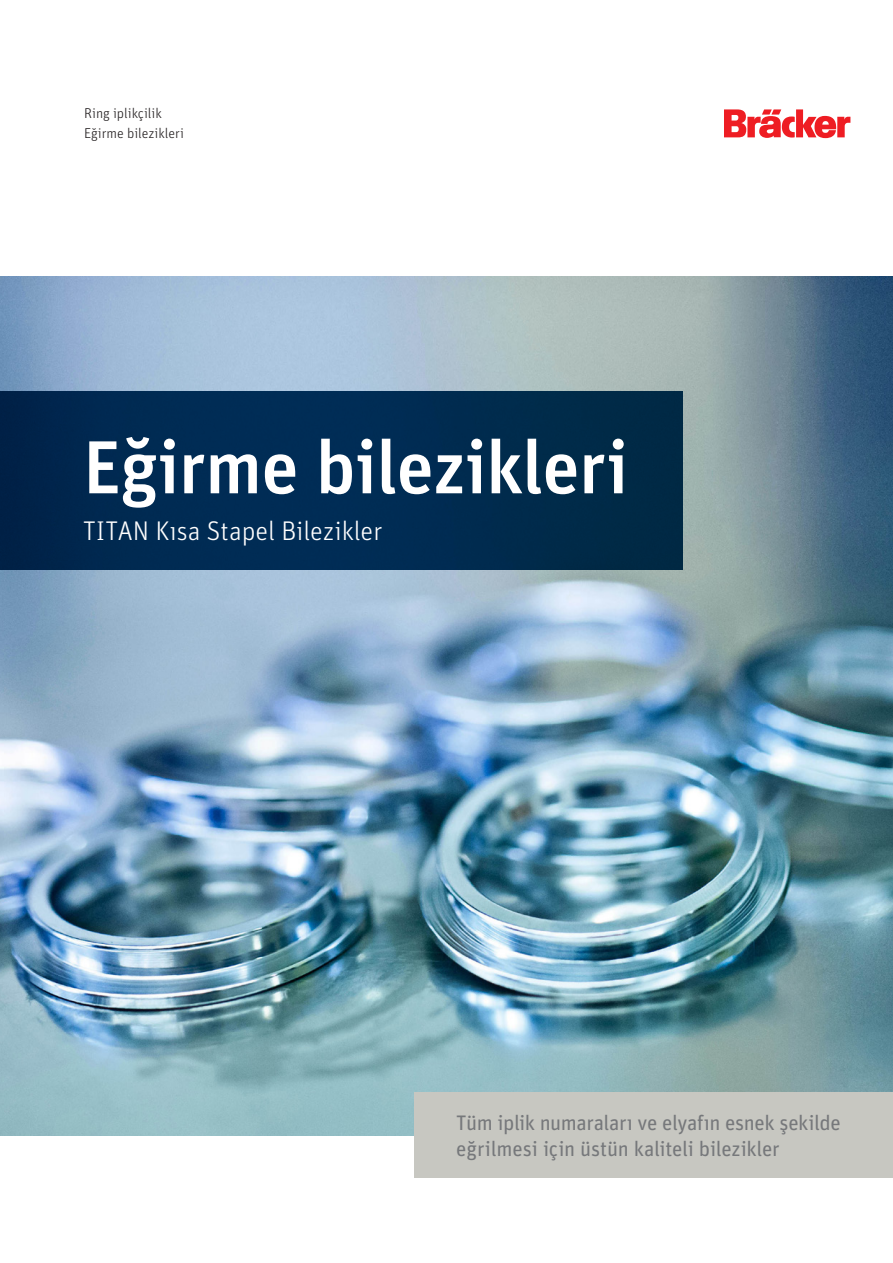
<style>
.page{position:relative;width:893px;height:1263px;background:#fff}
.page>*{position:absolute;margin:0;border:0;box-sizing:border-box;transform-origin:0 0}
.t1{font:500 75px "Unit Pro";letter-spacing:-.01em;color:#fff}
.t2{font:300 27px "Unit Pro";color:#fff}
.t3{font:21px/25.5px "Unit Pro";letter-spacing:-.015em;color:#76787b}
.t4{font:300 14.25px/20.5px "Unit Pro";color:#231f20}
</style>
<div class="page">
<img style="left:0;top:276px;width:893px;height:859px">
<svg style="left:724px;top:109px;width:126px;height:29px"></svg>
<div style="left:415px;top:1093px;width:478px;height:85px;background:#c7c7c1"></div>
<div style="left:0;top:391px;width:682px;height:179px;background:#002b51"></div>
<p class="t4" style="left:84px;top:102px;width:101px">Ring iplikçilik<br>Eğirme bilezikleri</p>
<h1 class="t1" style="left:83px;top:411px;width:547px">Eğirme bilezikleri</h1>
<p class="t2" style="left:83px;top:512px;width:301px">TITAN Kısa Stapel Bilezikler</p>
<p class="t3" style="left:456px;top:1109px;width:386px">Tüm iplik numaraları ve elyafın esnek şekilde eğrilmesi için üstün kaliteli bilezikler</p>
</div>
